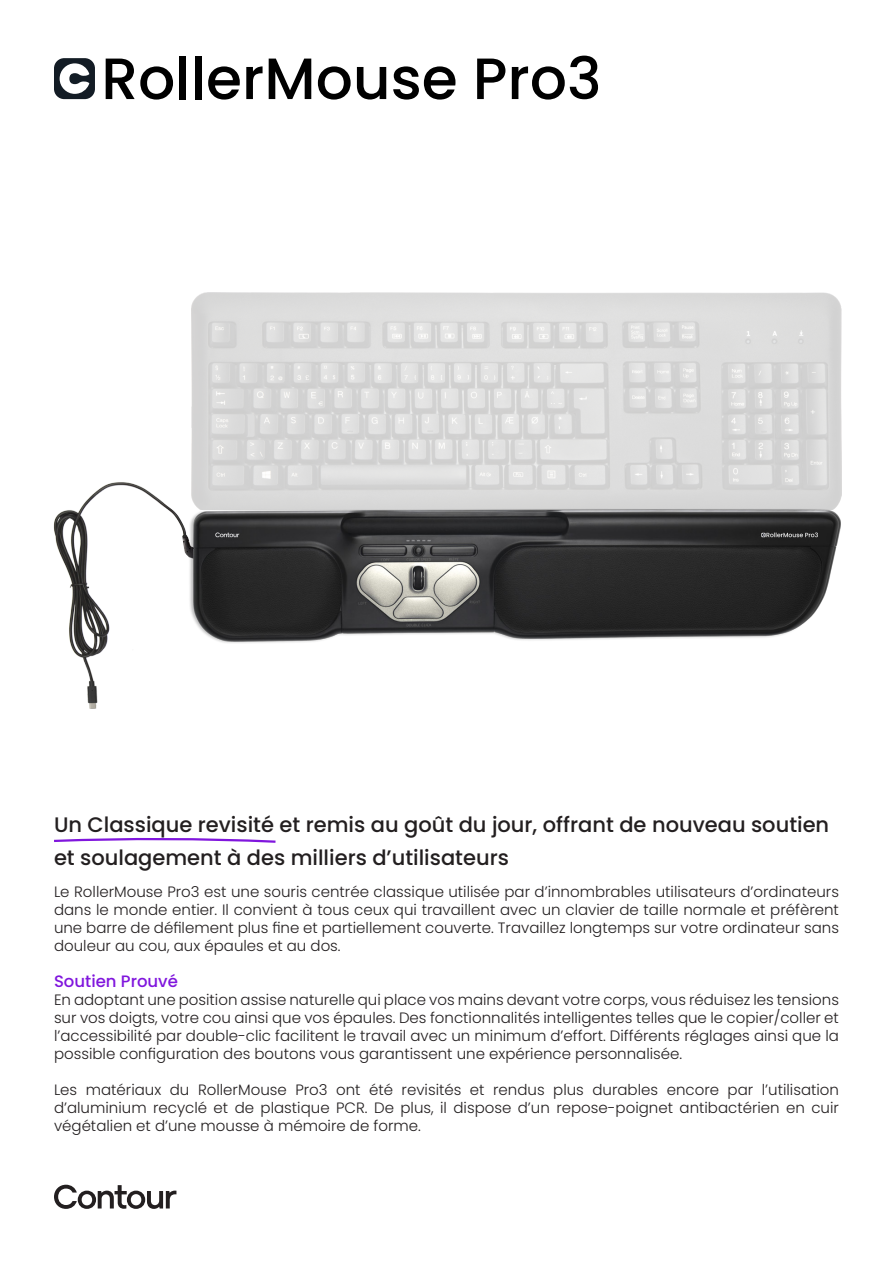
<style>
.page{position:relative;width:893px;height:1263px;background:#fff}
.page>*{position:absolute;margin:0;border:0;box-sizing:border-box;transform-origin:0 0}
.t1{font:500 58.2px "Poppins";color:#000}
.t2{font:500 21px/33px "Poppins";color:#231f20}
.t3{font:500 16.5px "Poppins";color:#8016dd}
.t4{font:300 15px/18px "Poppins";color:#231f20;text-align:justify}
</style>
<div class="page">
<svg style="left:54px;top:1185px;width:122px;height:24px"></svg>
<div style="left:54px;top:58px;width:41px;height:41px;background:#131c25;border-radius:10px"></div>
<svg style="left:60px;top:63px;width:29px;height:31px"></svg>
<svg style="left:54px;top:838px;width:222px;height:5px"></svg>
<img style="left:53px;top:384px;width:788px;height:325px">
<img style="left:192px;top:292px;width:650px;height:217px">
<h1 class="t1" style="left:101px;top:45px;width:502px">RollerMouse Pro3</h1>
<h2 class="t2" style="left:54px;top:808px;width:777px">Un Classique revisité et remis au goût du jour, offrant de nouveau soutien et soulagement à des milliers d’utilisateurs</h2>
<p class="t4" style="left:54px;top:882px;width:786px">Le RollerMouse Pro3 est une souris centrée classique utilisée par d’innombrables utilisateurs d’ordinateurs dans le monde entier. Il convient à tous ceux qui travaillent avec un clavier de taille normale et préfèrent une barre de défilement plus fine et partiellement couverte. Travaillez longtemps sur votre ordinateur sans douleur au cou, aux épaules et au dos.</p>
<p class="t3" style="left:54px;top:971px;width:125px">Soutien Prouvé</p>
<p class="t4" style="left:54px;top:990px;width:786px">En adoptant une position assise naturelle qui place vos mains devant votre corps, vous réduisez les tensions sur vos doigts, votre cou ainsi que vos épaules. Des fonctionnalités intelligentes telles que le copier/coller et l’accessibilité par double-clic facilitent le travail avec un minimum d’effort. Différents réglages ainsi que la possible configuration des boutons vous garantissent une expérience personnalisée.</p>
<p class="t4" style="left:54px;top:1080px;width:786px">Les matériaux du RollerMouse Pro3 ont été revisités et rendus plus durables encore par l’utilisation d’aluminium recyclé et de plastique PCR. De plus, il dispose d’un repose-poignet antibactérien en cuir végétalien et d’une mousse à mémoire de forme.</p>
</div>
